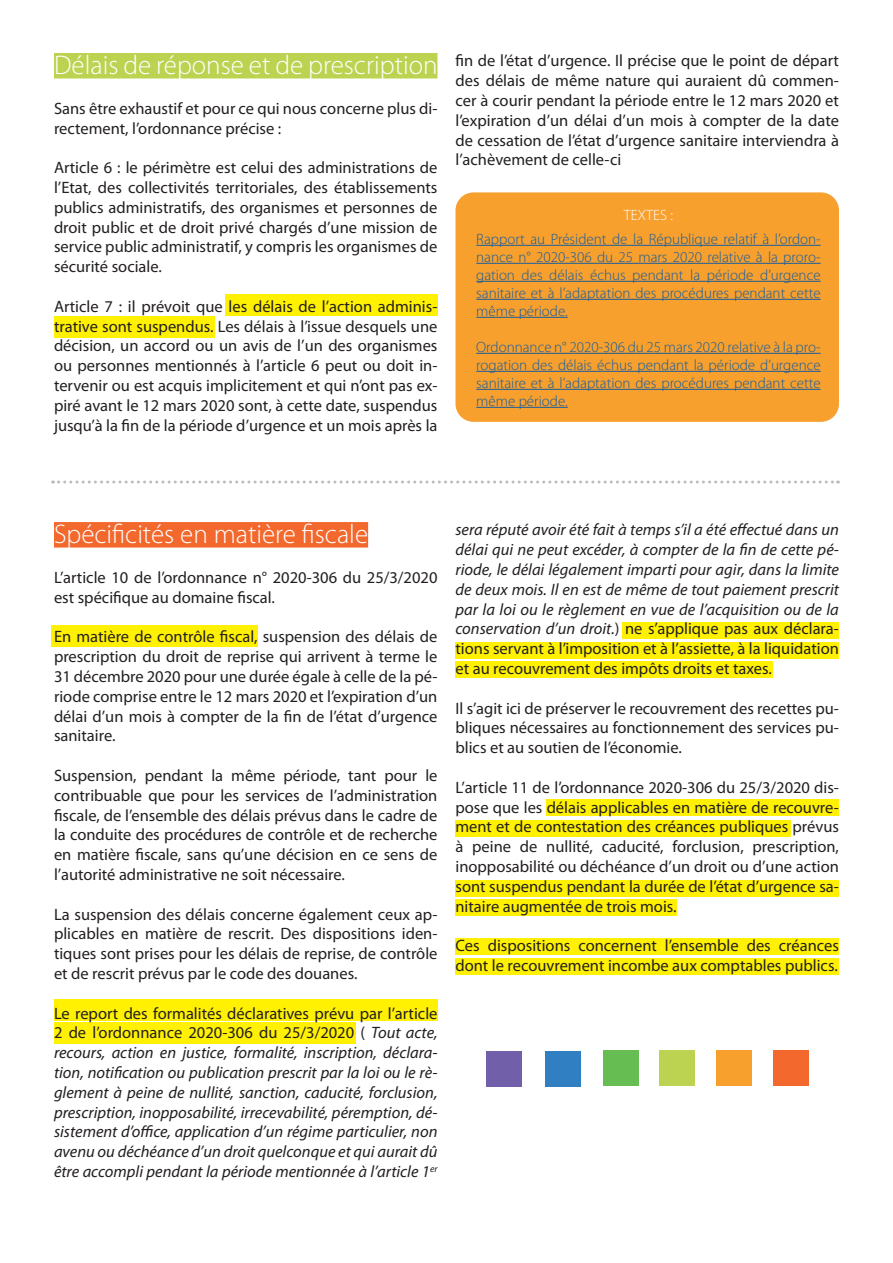
<style>
.page{position:relative;width:893px;height:1263px;background:#fff}
.page>*{position:absolute;margin:0;border:0;box-sizing:border-box;transform-origin:0 0}
.t1{font:300 27px "Myriad Pro";color:#fff}
.t2{font:16.5px/19.8px "Myriad Pro";color:#231f20;text-align:justify}
.t3{font:italic 16.5px/19.8px "Myriad Pro";color:#231f20;text-align:justify}
.t4{font:300 15px/18px "Myriad Pro";color:#175d9e;text-align:justify}
.t5{font:300 15px "Myriad Pro";color:#fff}
.s1{font-style:normal}
</style>
<div class="page">
<div style="left:225px;top:295px;width:212px;height:21px;background:#fff101"></div>
<div style="left:54px;top:316px;width:160px;height:21px;background:#fff101"></div>
<div style="left:54px;top:999px;width:383px;height:21px;background:#fff101"></div>
<div style="left:54px;top:1023px;width:302px;height:21px;background:#fff101"></div>
<div style="left:51px;top:625px;width:207px;height:21px;background:#fff101"></div>
<div style="left:54px;top:53px;width:383px;height:26px;background:#bcd352"></div>
<div style="left:455px;top:192px;width:384px;height:230px;background:#f8a02d;border-radius:18px"></div>
<hr style="left:476px;top:245px;width:345px;height:1px;background:#175d9e">
<hr style="left:476px;top:263px;width:345px;height:1px;background:#175d9e">
<hr style="left:476px;top:281px;width:345px;height:1px;background:#175d9e">
<hr style="left:476px;top:299px;width:345px;height:1px;background:#175d9e">
<hr style="left:476px;top:317px;width:92px;height:1px;background:#175d9e">
<hr style="left:476px;top:353px;width:345px;height:1px;background:#175d9e">
<hr style="left:476px;top:371px;width:345px;height:1px;background:#175d9e">
<hr style="left:476px;top:389px;width:345px;height:1px;background:#175d9e">
<hr style="left:476px;top:407px;width:92px;height:1px;background:#175d9e">
<svg style="left:52px;top:480px;width:786px;height:3px"></svg>
<div style="left:622px;top:622px;width:217px;height:16px;background:#fff101"></div>
<div style="left:455px;top:642px;width:384px;height:17px;background:#fff101"></div>
<div style="left:455px;top:661px;width:318px;height:17px;background:#fff101"></div>
<div style="left:546px;top:799px;width:293px;height:17px;background:#fff101"></div>
<div style="left:455px;top:820px;width:336px;height:16px;background:#fff101"></div>
<div style="left:455px;top:880px;width:384px;height:17px;background:#fff101"></div>
<div style="left:455px;top:899px;width:222px;height:17px;background:#fff101"></div>
<div style="left:455px;top:938px;width:384px;height:17px;background:#fff101"></div>
<div style="left:455px;top:958px;width:384px;height:17px;background:#fff101"></div>
<div style="left:54px;top:522px;width:314px;height:25px;background:#f2682d"></div>
<div style="left:773px;top:1050px;width:35px;height:36px;background:#f2682d"></div>
<div style="left:716px;top:1050px;width:35px;height:36px;background:#f8a02d"></div>
<div style="left:660px;top:1050px;width:35px;height:36px;background:#bcd352"></div>
<div style="left:604px;top:1050px;width:35px;height:36px;background:#66bd52"></div>
<div style="left:545px;top:1051px;width:35px;height:35px;background:#307fc3"></div>
<div style="left:486px;top:1051px;width:35px;height:35px;background:#715fa9"></div>
<p class="t1" style="left:54px;top:49px;width:385px">Délais de réponse et de prescription</p>
<p class="t2" style="left:54px;top:98px;width:385px">Sans être exhaustif et pour ce qui nous concerne plus di&shy;rectement, l’ordonnance précise :</p>
<p class="t2" style="left:54px;top:158px;width:385px">Article 6 : le périmètre est celui des administrations de l’Etat, des collectivités territoriales, des établissements publics administratifs, des organismes et personnes de droit public et de droit privé chargés d’une mission de service public administratif, y compris les organismes de sécurité sociale.</p>
<p class="t2" style="left:54px;top:296px;width:385px">Article 7 : il prévoit que les délais de l’action adminis&shy;trative sont suspendus. Les délais à l’issue desquels une décision, un accord ou un avis de l’un des organismes ou personnes mentionnés à l’article 6 peut ou doit in&shy;tervenir ou est acquis implicitement et qui n’ont pas ex&shy;piré avant le 12 mars 2020 sont, à cette date, suspendus jusqu’à la fin de la période d’urgence et un mois après la</p>
<p class="t2" style="left:455px;top:51px;width:385px">fin de l’état d’urgence. Il précise que le point de départ des délais de même nature qui auraient dû commen&shy;cer à courir pendant la période entre le 12 mars 2020 et l’expiration d’un délai d’un mois à compter de la date de cessation de l’état d’urgence sanitaire interviendra à l’achèvement de celle-ci</p>
<p class="t5" style="left:624px;top:206px;width:51px">TEXTES :</p>
<p class="t4" style="left:476px;top:230px;width:346px">Rapport au Président de la République relatif à l’ordon&shy;nance n° 2020-306 du 25 mars 2020 relative à la proro&shy;gation des délais échus pendant la période d’urgence sanitaire et à l’adaptation des procédures pendant cette même période.</p>
<p class="t4" style="left:476px;top:338px;width:346px">Ordonnance n° 2020-306 du 25 mars 2020 relative à la pro&shy;rogation des délais échus pendant la période d’urgence sanitaire et à l’adaptation des procédures pendant cette même période.</p>
<p class="t1" style="left:54px;top:518px;width:316px">Spécificités en matière fiscale</p>
<p class="t2" style="left:54px;top:567px;width:385px">L’article 10 de l’ordonnance n° 2020-306 du 25/3/2020 est spécifique au domaine fiscal.</p>
<p class="t2" style="left:54px;top:627px;width:385px">En matière de contrôle fiscal, suspension des délais de prescription du droit de reprise qui arrivent à terme le 31 décembre 2020 pour une durée égale à celle de la pé&shy;riode comprise entre le 12 mars 2020 et l’expiration d’un délai d’un mois à compter de la fin de l’état d’urgence sanitaire.</p>
<p class="t2" style="left:54px;top:765px;width:385px">Suspension, pendant la même période, tant pour le contribuable que pour les services de l’administration fiscale, de l’ensemble des délais prévus dans le cadre de la conduite des procédures de contrôle et de recherche en matière fiscale, sans qu’une décision en ce sens de l’autorité administrative ne soit nécessaire.</p>
<p class="t2" style="left:54px;top:904px;width:385px">La suspension des délais concerne également ceux ap&shy;plicables en matière de rescrit. Des dispositions iden&shy;tiques sont prises pour les délais de reprise, de contrôle et de rescrit prévus par le code des douanes.</p>
<p class="t3" style="left:54px;top:1003px;width:385px"><span class="s1">Le report des formalités déclaratives prévu par l’article 2 de l’ordonnance 2020-306 du 25/3/2020 (</span> Tout acte, recours, action en justice, formalité, inscription, déclara&shy;tion, notification ou publication prescrit par la loi ou le rè&shy;glement à peine de nullité, sanction, caducité, forclusion, prescription, inopposabilité, irrecevabilité, péremption, dé&shy;sistement d’office, application d’un régime particulier, non avenu ou déchéance d’un droit quelconque et qui aurait dû être accompli pendant la période mentionnée à l’article 1<sup>er</sup></p>
<p class="t3" style="left:455px;top:520px;width:385px">sera réputé avoir été fait à temps s’il a été effectué dans un délai qui ne peut excéder, à compter de la fin de cette pé&shy;riode, le délai légalement imparti pour agir, dans la limite de deux mois. Il en est de même de tout paiement prescrit par la loi ou le règlement en vue de l’acquisition ou de la conservation d’un droit.<span class="s1">) ne s’applique pas aux déclara&shy;tions servant à l’imposition et à l’assiette, à la liquidation et au recouvrement des impôts droits et taxes.</span></p>
<p class="t2" style="left:455px;top:698px;width:385px">Il s’agit ici de préserver le recouvrement des recettes pu&shy;bliques nécessaires au fonctionnement des services pu&shy;blics et au soutien de l’économie.</p>
<p class="t2" style="left:455px;top:777px;width:385px">L’article 11 de l’ordonnance 2020-306 du 25/3/2020 dis&shy;pose que les délais applicables en matière de recouvre&shy;ment et de contestation des créances publiques prévus à peine de nullité, caducité, forclusion, prescription, inopposabilité ou déchéance d’un droit ou d’une action sont suspendus pendant la durée de l’état d’urgence sa&shy;nitaire augmentée de trois mois.</p>
<p class="t2" style="left:455px;top:935px;width:385px">Ces dispositions concernent l’ensemble des créances dont le recouvrement incombe aux comptables publics.</p>
</div>
